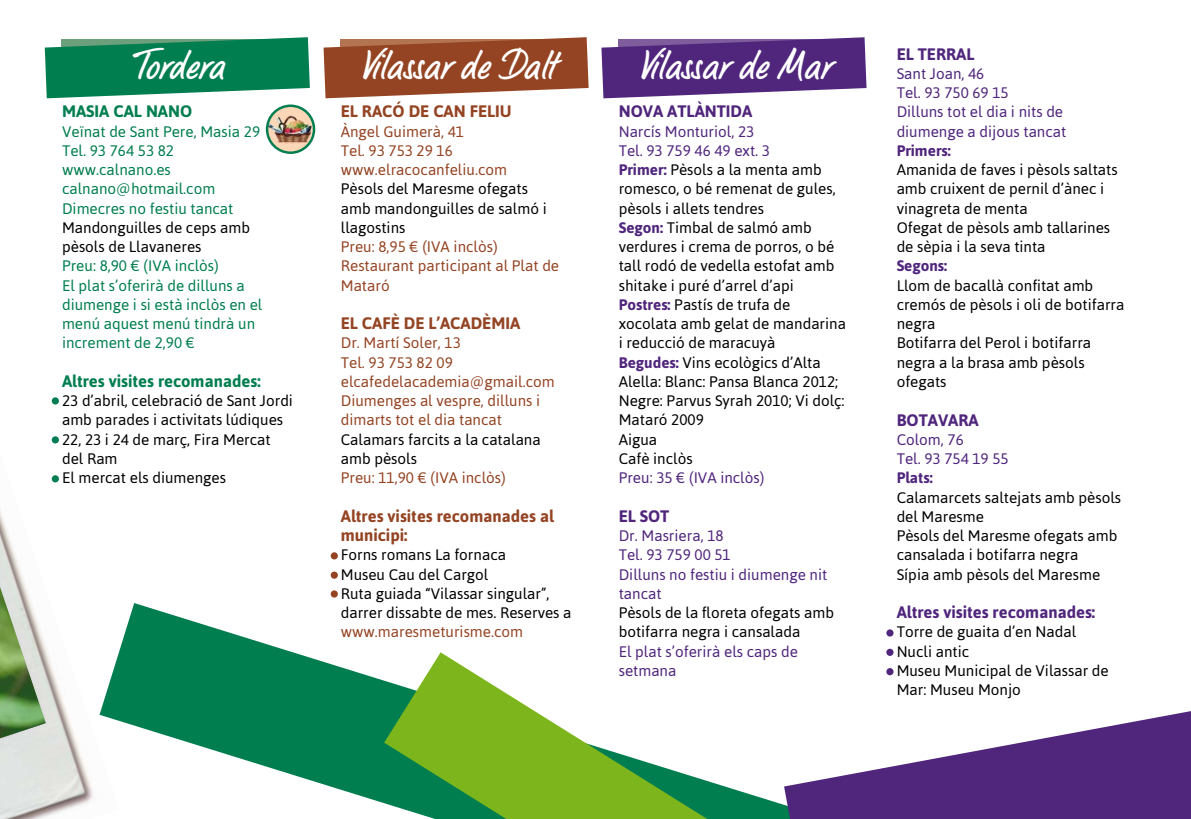
<style>
.page{position:relative;width:1191px;height:819px;background:#fff}
.page>*{position:absolute;margin:0;border:0;box-sizing:border-box;transform-origin:0 0}
.t1{font:42px "LP Bambus";color:#fff}
.t2{font:700 16.62px/19.2px "Asap";color:#944423}
.t3{font:700 16.62px "Asap";color:#50267d}
.t4{font:700 16.62px "Asap";color:#007e4f}
.t5{font:15.22px/19.2px "Asap";color:#000}
.t6{font:15.22px/19.2px "Asap";color:#944423}
.t7{font:15.22px/19.2px "Asap";color:#007e4f}
.t8{font:15.22px/19.2px "Asap";color:#50267d}
.t9{font:700 15.22px "Asap";color:#50267d}
.s1{color:#50267d}
.s2{font-weight:700;color:#50267d}
</style>
<div class="page">
<svg style="left:601px;top:37px;width:265px;height:61px;background:#67438e"></svg>
<svg style="left:45px;top:37px;width:265px;height:61px;background:#248f66"></svg>
<svg style="left:267px;top:106px;width:47px;height:47px"></svg>
<img style="left:267px;top:115px;width:48px;height:28px">
<div style="left:266px;top:104px;width:49px;height:50px;border:2px solid #007e4f;border-radius:50%"></div>
<div style="left:52px;top:397px;width:7px;height:7px;background:#007e4f;border-radius:50%"></div>
<div style="left:52px;top:436px;width:7px;height:7px;background:#007e4f;border-radius:50%"></div>
<svg style="left:323px;top:37px;width:265px;height:61px;background:#a25d40"></svg>
<div style="left:331px;top:571px;width:7px;height:7px;background:#944423;border-radius:50%"></div>
<div style="left:331px;top:552px;width:7px;height:7px;background:#944423;border-radius:50%"></div>
<div style="left:886px;top:629px;width:7px;height:7px;background:#50267d;border-radius:50%"></div>
<div style="left:886px;top:648px;width:7px;height:8px;background:#50267d;border-radius:50%"></div>
<div style="left:886px;top:668px;width:7px;height:7px;background:#50267d;border-radius:50%"></div>
<img style="left:0;top:475px;width:100px;height:344px">
<img style="left:0;top:587px;width:46px;height:151px">
<svg style="left:100px;top:603px;width:684px;height:216px"></svg>
<svg style="left:384px;top:652px;width:323px;height:167px"></svg>
<svg style="left:784px;top:711px;width:407px;height:108px;fill:#50267d"></svg>
<div style="left:331px;top:590px;width:7px;height:7px;background:#944423;border-radius:50%"></div>
<h1 class="t1" style="left:131px;top:40px;width:95px">Tordera</h1>
<p class="t4" style="left:62px;top:102px;width:132px">MASIA CAL NANO</p>
<p class="t7" style="left:62px;top:121px;width:200px">Veïnat de Sant Pere, Masia 29<br>Tel. 93 764 53 82 www.calnano.es calnano@hotmail.com<br>Dimecres no festiu tancat</p>
<p class="t5" style="left:62px;top:218px;width:189px">Mandonguilles de ceps amb pèsols de Llavaneres</p>
<p class="t7" style="left:62px;top:256px;width:202px">Preu: 8,90 € (IVA inclòs)<br>El plat s’oferirà de dilluns a diumenge i si està inclòs en el menú aquest menú tindrà un increment de 2,90 €</p>
<p class="t4" style="left:62px;top:371px;width:200px">Altres visites recomanades:</p>
<p class="t5" style="left:62px;top:391px;width:232px">23 d’abril, celebració de Sant Jordi amb parades i activitats lúdiques<br>22, 23 i 24 de març, Fira Mercat del Ram<br>El mercat els diumenges</p>
<h1 class="t1" style="left:359px;top:40px;width:195px">Vilassar de Dalt</h1>
<p class="t2" style="left:341px;top:102px;width:172px">EL RACÓ DE CAN FELIU</p>
<p class="t6" style="left:341px;top:121px;width:168px">Àngel Guimerà, 41<br>Tel. 93 753 29 16 www.elracocanfeliu.com</p>
<p class="t5" style="left:341px;top:179px;width:207px">Pèsols del Maresme ofegats amb mandonguilles de salmó i llagostins</p>
<p class="t6" style="left:341px;top:237px;width:220px">Preu: 8,95 € (IVA inclòs)<br>Restaurant participant al Plat de<br>Mataró</p>
<p class="t2" style="left:341px;top:313px;width:181px">EL CAFÈ DE L’ACADÈMIA</p>
<p class="t6" style="left:341px;top:333px;width:215px">Dr. Martí Soler, 13<br>Tel. 93 753 82 09 elcafedelacademia@gmail.com<br>Diumenges al vespre, dilluns i dimarts tot el dia tancat</p>
<p class="t5" style="left:341px;top:429px;width:201px">Calamars farcits a la catalana amb pèsols</p>
<p class="t6" style="left:341px;top:468px;width:166px">Preu: 11,90 € (IVA inclòs)</p>
<p class="t2" style="left:341px;top:506px;width:215px">Altres visites recomanades al municipi:</p>
<p class="t5" style="left:341px;top:545px;width:232px">Forns romans La fornaca<br>Museu Cau del Cargol<br>Ruta guiada “Vilassar singular”, darrer dissabte de mes. Reserves a</p>
<p class="t6" style="left:341px;top:622px;width:184px">www.maresmeturisme.com</p>
<h1 class="t1" style="left:637px;top:40px;width:194px">Vilassar de Mar</h1>
<p class="t3" style="left:619px;top:102px;width:135px">NOVA ATLÀNTIDA</p>
<p class="t5" style="left:619px;top:121px;width:229px"><span class="s1">Narcís Monturiol, 23<br>Tel. 93 759 46 49 ext. 3<br></span><span class="s2">Primer:</span> Pèsols a la menta amb romesco, o bé remenat de gules, pèsols i allets tendres<br><span class="s2">Segon:</span> Timbal de salmó amb verdures i crema de porros, o bé tall rodó de vedella estofat amb shitake i puré d’arrel d’api<br><span class="s2">Postres:</span> Pastís de trufa de xocolata amb gelat de mandarina i reducció de maracuyà<br><span class="s2">Begudes:</span> Vins ecològics d’Alta<br>Alella: Blanc: Pansa Blanca 2012;<br>Negre: Parvus Syrah 2010; Vi dolç:<br>Mataró 2009<br>Aigua<br>Cafè inclòs</p>
<p class="t8" style="left:619px;top:468px;width:147px">Preu: 35 € (IVA inclòs)</p>
<p class="t3" style="left:619px;top:506px;width:52px">EL SOT</p>
<p class="t8" style="left:619px;top:526px;width:210px">Dr. Masriera, 18<br>Tel. 93 759 00 51<br>Dilluns no festiu i diumenge nit tancat</p>
<p class="t5" style="left:619px;top:603px;width:217px">Pèsols de la floreta ofegats amb botifarra negra i cansalada</p>
<p class="t8" style="left:619px;top:641px;width:181px">El plat s’oferirà els caps de setmana</p>
<p class="t3" style="left:896px;top:44px;width:79px">EL TERRAL</p>
<p class="t8" style="left:896px;top:64px;width:171px">Sant Joan, 46<br>Tel. 93 750 69 15<br>Dilluns tot el dia i nits de diumenge a dijous tancat</p>
<p class="t9" style="left:896px;top:142px;width:56px">Primers:</p>
<p class="t5" style="left:896px;top:160px;width:222px">Amanida de faves i pèsols saltats amb cruixent de pernil d’ànec i vinagreta de menta<br>Ofegat de pèsols amb tallarines de sèpia i la seva tinta</p>
<p class="t9" style="left:896px;top:257px;width:52px">Segons:</p>
<p class="t5" style="left:896px;top:275px;width:229px">Llom de bacallà confitat amb cremós de pèsols i oli de botifarra negra<br>Botifarra del Perol i botifarra negra a la brasa amb pèsols ofegats</p>
<p class="t3" style="left:896px;top:410px;width:84px">BOTAVARA</p>
<p class="t8" style="left:896px;top:429px;width:114px">Colom, 76<br>Tel. 93 754 19 55</p>
<p class="t9" style="left:896px;top:469px;width:38px">Plats:</p>
<p class="t5" style="left:896px;top:487px;width:226px">Calamarcets saltejats amb pèsols del Maresme<br>Pèsols del Maresme ofegats amb cansalada i botifarra negra<br>Sípia amb pèsols del Maresme</p>
<p class="t3" style="left:896px;top:602px;width:200px">Altres visites recomanades:</p>
<p class="t5" style="left:896px;top:622px;width:214px">Torre de guaita d’en Nadal<br>Nucli antic<br>Museu Municipal de Vilassar de<br>Mar: Museu Monjo</p>
</div>
